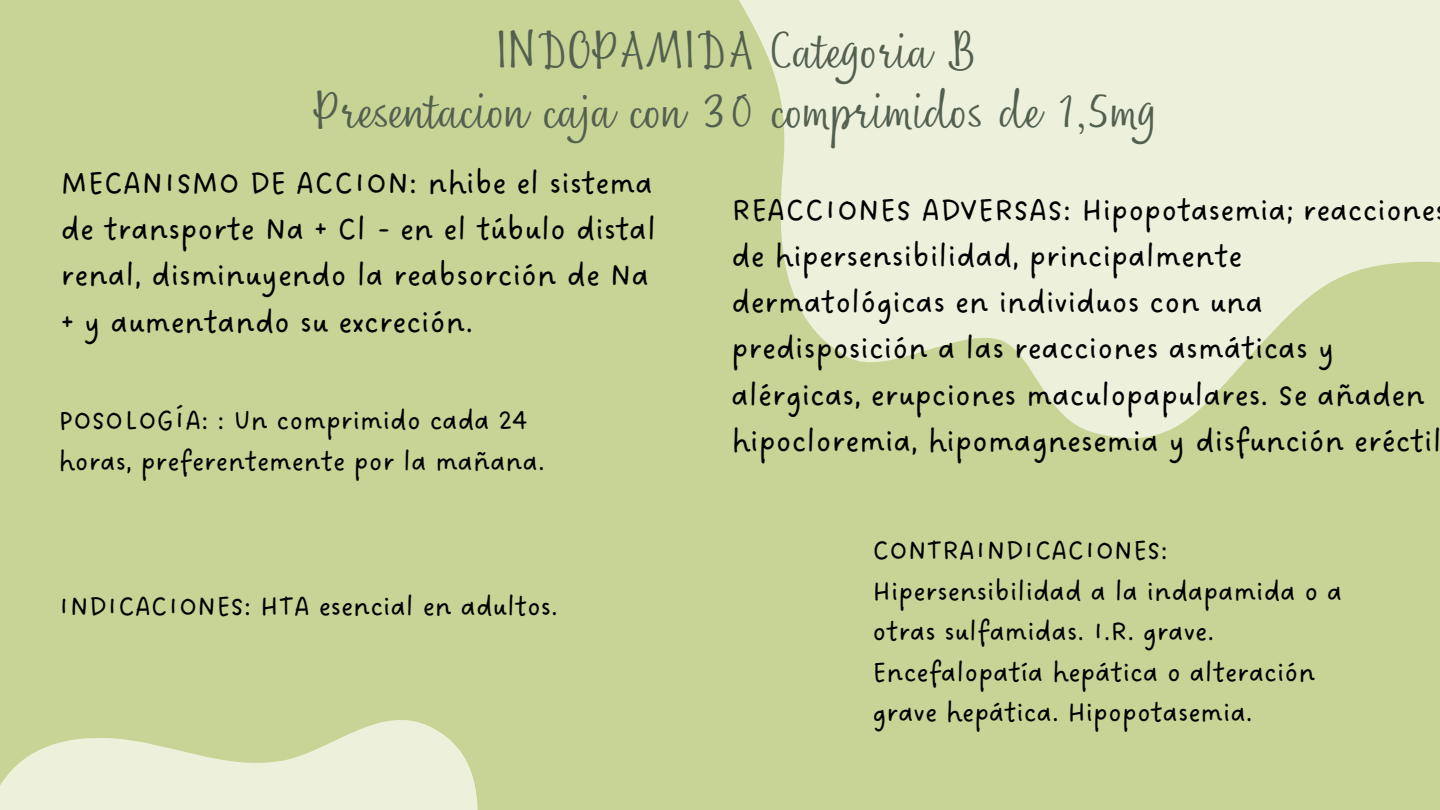
<style>
.page{position:relative;width:1440px;height:810px;background:#c8d495}
.page>*{position:absolute;margin:0;border:0;box-sizing:border-box;transform-origin:0 0}
.t1{font:48px/60px "Nefelibata Script";color:#536050;text-align:center}
.t2{font:33.4px/46.2px "DO Sans Regular";color:#000}
.t3{font:29.1px/40.5px "DO Sans Regular";color:#000}
</style>
<div class="page">
<svg style="left:739px;top:0;width:701px;height:439px;fill:#edf1dc"></svg>
<svg style="left:0;top:720px;width:478px;height:90px;fill:#edf1dc"></svg>
<h1 class="t1" style="left:316px;top:20px;width:845px">INDOPAMIDA Categoria B<br>Presentacion caja con 30 comprimidos de 1,5mg</h1>
<p class="t2" style="left:61px;top:161px;width:597px">MECANISMO DE ACCION: nhibe el sistema de transporte Na + Cl - en el túbulo distal renal, disminuyendo la reabsorción de Na + y aumentando su excreción.</p>
<p class="t2" style="left:731px;top:188px;width:712px">REACCIONES ADVERSAS: Hipopotasemia; reaccione de hipersensibilidad, principalmente dermatológicas en individuos con una predisposición a las reacciones asmáticas y alérgicas, erupciones maculopapulares. Se añaden hipocloremia, hipomagnesemia y disfunción eréctil</p>
<p class="t3" style="left:59px;top:402px;width:488px">POSOLOGÍA: : Un comprimido cada 24 horas, preferentemente por la mañana.</p>
<p class="t3" style="left:59px;top:587px;width:501px">INDICACIONES: HTA esencial en adultos.</p>
<p class="t3" style="left:873px;top:532px;width:471px">CONTRAINDICACIONES:<br>Hipersensibilidad a la indapamida o a otras sulfamidas. I.R. grave.<br>Encefalopatía hepática o alteración grave hepática. Hipopotasemia.</p>
</div>
